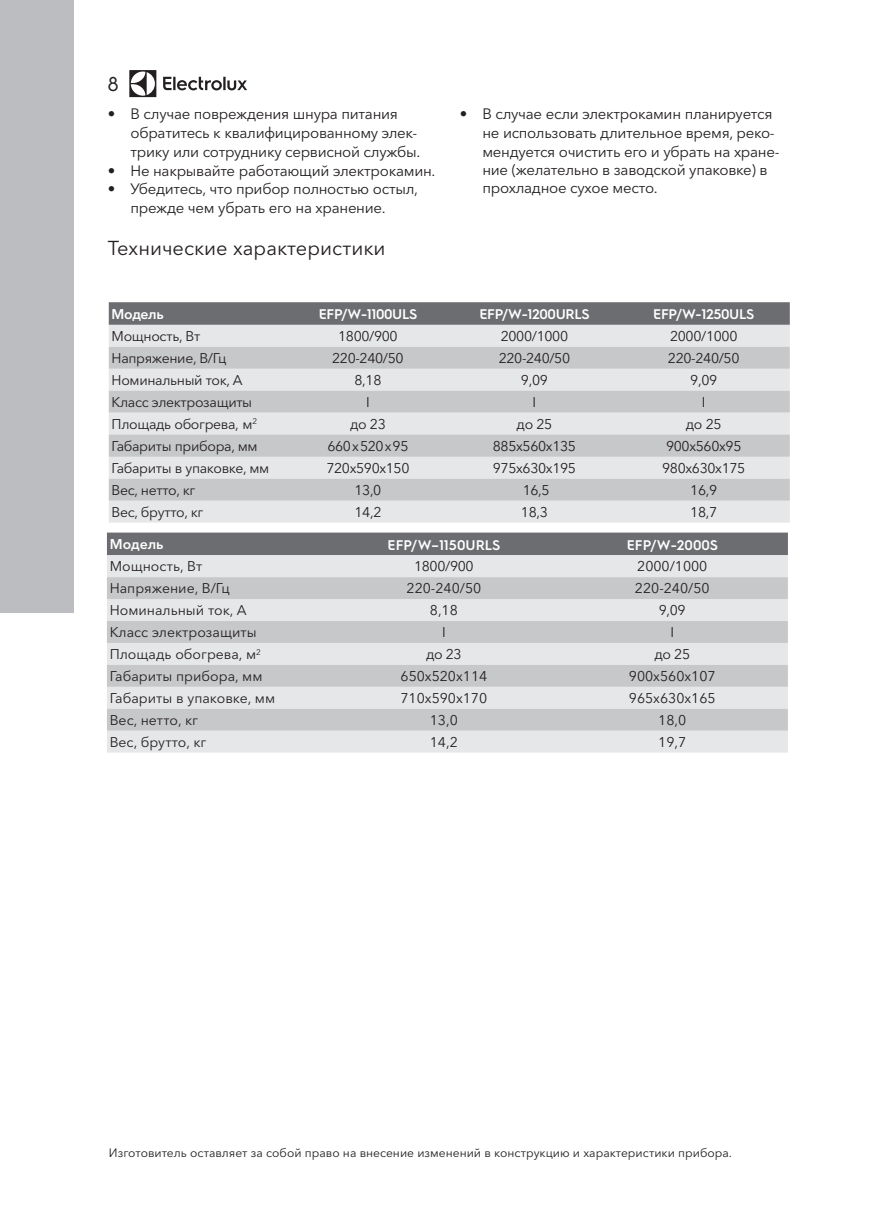
<style>
.page{position:relative;width:874px;height:1225px;background:#fff}
.page>*{position:absolute;margin:0;border:0;box-sizing:border-box;transform-origin:0 0}
.t1{font:20px "Avenir Next Cyr";color:#231f20}
.t2{font:20px "Electrolux Sans";color:#231f20}
.t3{font:15px/18.4px "Avenir Next Cyr";letter-spacing:-.02em;color:#231f20}
.t4{font:14px "Avenir Next Cyr";letter-spacing:-.025em;color:#231f20}
.t5{font:14px "Avenir Next Cyr";color:#231f20}
.t6{font:600 14px "Electrolux Sans";letter-spacing:-.025em;color:#fff}
.t7{font:600 14px "Electrolux Sans";color:#fff}
.t8{font:600 14px "Avenir Next Cyr";letter-spacing:-.01em;color:#fff}
.t9{font:12px "Avenir Next Cyr";color:#231f20}
</style>
<div class="page">
<svg style="left:129px;top:70px;width:27px;height:27px"></svg>
<svg style="left:163px;top:77px;width:84px;height:13px"></svg>
<div style="left:0;top:0;width:74px;height:612px;background:#bcbdc0"></div>
<div style="left:107px;top:532px;width:680px;height:23px;background:#6c6d70"></div>
<div style="left:107px;top:555px;width:680px;height:197px;background:#e6e7e9"></div>
<svg style="left:107px;top:577px;width:680px;height:153px;background:#d4d5d7"></svg>
<svg style="left:109px;top:302px;width:680px;height:23px;background:#6e6f72"></svg>
<div style="left:109px;top:325px;width:680px;height:197px;background:#e6e7e9"></div>
<svg style="left:109px;top:347px;width:680px;height:153px;background:#d4d5d7"></svg>
<h1 class="t2" style="left:108px;top:70px;width:13px">8</h1>
<p class="t3" style="left:130px;top:104px;width:291px;text-indent:-23px">• В случае повреждения шнура питания обратитесь к квалифицированному элек&shy;трику или сотруднику сервисной службы.</p>
<p class="t3" style="left:108px;top:161px;width:329px">• Не накрывайте работающий электрокамин.</p>
<p class="t3" style="left:130px;top:180px;width:289px;text-indent:-23px">• Убедитесь, что прибор полностью остыл, прежде чем убрать его на хранение.</p>
<h1 class="t1" style="left:108px;top:236px;width:279px">Технические характеристики</h1>
<p class="t3" style="left:482px;top:105px;width:298px;text-indent:-23px">• В случае если электрокамин планируется не использовать длительное время, реко&shy;мендуется очистить его и убрать на хране&shy;ние (желательно в заводской упаковке) в прохладное сухое место.</p>
<p class="t8" style="left:111px;top:305px;width:53px">Модель</p>
<p class="t6" style="left:318px;top:304px;width:100px">EFP/W-1100ULS</p>
<p class="t6" style="left:479px;top:304px;width:112px">EFP/W-1200URLS</p>
<p class="t6" style="left:653px;top:304px;width:102px">EFP/W-1250ULS</p>
<p class="t4" style="left:112px;top:328px;width:90px">Мощность, Вт</p>
<p class="t4" style="left:338px;top:328px;width:61px">1800/900</p>
<p class="t4" style="left:500px;top:328px;width:69px">2000/1000</p>
<p class="t4" style="left:669px;top:328px;width:69px">2000/1000</p>
<p class="t4" style="left:112px;top:350px;width:116px">Напряжение, В/Гц</p>
<p class="t4" style="left:332px;top:350px;width:73px">220-240/50</p>
<p class="t4" style="left:498px;top:350px;width:73px">220-240/50</p>
<p class="t4" style="left:667px;top:350px;width:73px">220-240/50</p>
<p class="t4" style="left:112px;top:372px;width:132px">Номинальный ток, А</p>
<p class="t4" style="left:354px;top:372px;width:28px">8,18</p>
<p class="t4" style="left:520px;top:372px;width:28px">9,09</p>
<p class="t4" style="left:690px;top:372px;width:28px">9,09</p>
<p class="t4" style="left:112px;top:394px;width:142px">Класс электрозащиты</p>
<p class="t4" style="left:366px;top:394px;width:5px">I</p>
<p class="t4" style="left:532px;top:394px;width:5px">I</p>
<p class="t4" style="left:701px;top:394px;width:5px">I</p>
<p class="t4" style="left:112px;top:415px;width:147px">Площадь обогрева, м<sup>2</sup></p>
<p class="t4" style="left:350px;top:415px;width:37px">до 23</p>
<p class="t4" style="left:516px;top:415px;width:37px">до 25</p>
<p class="t4" style="left:685px;top:415px;width:37px">до 25</p>
<p class="t4" style="left:112px;top:438px;width:147px">Габариты прибора, мм</p>
<p class="t4" style="left:327px;top:438px;width:82px">660 x 520 x 95</p>
<p class="t4" style="left:492px;top:438px;width:85px">885x560x135</p>
<p class="t4" style="left:665px;top:438px;width:77px">900x560x95</p>
<p class="t4" style="left:112px;top:460px;width:159px">Габариты в упаковке, мм</p>
<p class="t4" style="left:326px;top:460px;width:85px">720x590x150</p>
<p class="t4" style="left:492px;top:460px;width:85px">975x630x195</p>
<p class="t4" style="left:661px;top:460px;width:85px">980x630x175</p>
<p class="t4" style="left:112px;top:482px;width:85px">Вес, нетто, кг</p>
<p class="t4" style="left:354px;top:482px;width:28px">13,0</p>
<p class="t4" style="left:522px;top:482px;width:28px">16,5</p>
<p class="t4" style="left:690px;top:482px;width:28px">16,9</p>
<p class="t4" style="left:112px;top:503px;width:93px">Вес, брутто, кг</p>
<p class="t4" style="left:354px;top:503px;width:28px">14,2</p>
<p class="t4" style="left:520px;top:503px;width:28px">18,3</p>
<p class="t4" style="left:690px;top:503px;width:28px">18,7</p>
<p class="t8" style="left:110px;top:535px;width:55px">Модель</p>
<p class="t7" style="left:387px;top:535px;width:114px">EFP/W–1150URLS</p>
<p class="t7" style="left:626px;top:535px;width:93px">EFP/W-2000S</p>
<p class="t5" style="left:110px;top:558px;width:94px">Мощность, Вт</p>
<p class="t4" style="left:414px;top:558px;width:61px">1800/900</p>
<p class="t5" style="left:637px;top:558px;width:72px">2000/1000</p>
<p class="t5" style="left:110px;top:580px;width:121px">Напряжение, В/Гц</p>
<p class="t4" style="left:406px;top:580px;width:76px">220-240/50</p>
<p class="t4" style="left:634px;top:580px;width:76px">220-240/50</p>
<p class="t5" style="left:110px;top:602px;width:138px">Номинальный ток, А</p>
<p class="t4" style="left:429px;top:602px;width:29px">8,18</p>
<p class="t4" style="left:658px;top:602px;width:28px">9,09</p>
<p class="t5" style="left:110px;top:624px;width:148px">Класс электрозащиты</p>
<p class="t4" style="left:442px;top:624px;width:5px">I</p>
<p class="t4" style="left:670px;top:624px;width:5px">I</p>
<p class="t5" style="left:110px;top:646px;width:153px">Площадь обогрева, м<sup>2</sup></p>
<p class="t4" style="left:426px;top:646px;width:37px">до 23</p>
<p class="t4" style="left:654px;top:646px;width:37px">до 25</p>
<p class="t5" style="left:110px;top:668px;width:154px">Габариты прибора, мм</p>
<p class="t5" style="left:400px;top:668px;width:88px">650x520x114</p>
<p class="t5" style="left:628px;top:668px;width:88px">900x560x107</p>
<p class="t5" style="left:110px;top:690px;width:167px">Габариты в упаковке, мм</p>
<p class="t5" style="left:400px;top:690px;width:88px">710x590x170</p>
<p class="t5" style="left:628px;top:690px;width:88px">965x630x165</p>
<p class="t5" style="left:110px;top:712px;width:90px">Вес, нетто, кг</p>
<p class="t4" style="left:429px;top:712px;width:29px">13,0</p>
<p class="t4" style="left:658px;top:712px;width:29px">18,0</p>
<p class="t5" style="left:110px;top:733px;width:98px">Вес, брутто, кг</p>
<p class="t4" style="left:429px;top:733px;width:29px">14,2</p>
<p class="t4" style="left:658px;top:733px;width:29px">19,7</p>
<p class="t9" style="left:109px;top:1146px;width:624px">Изготовитель оставляет за собой право на внесение изменений в конструкцию и характеристики прибора.</p>
</div>
